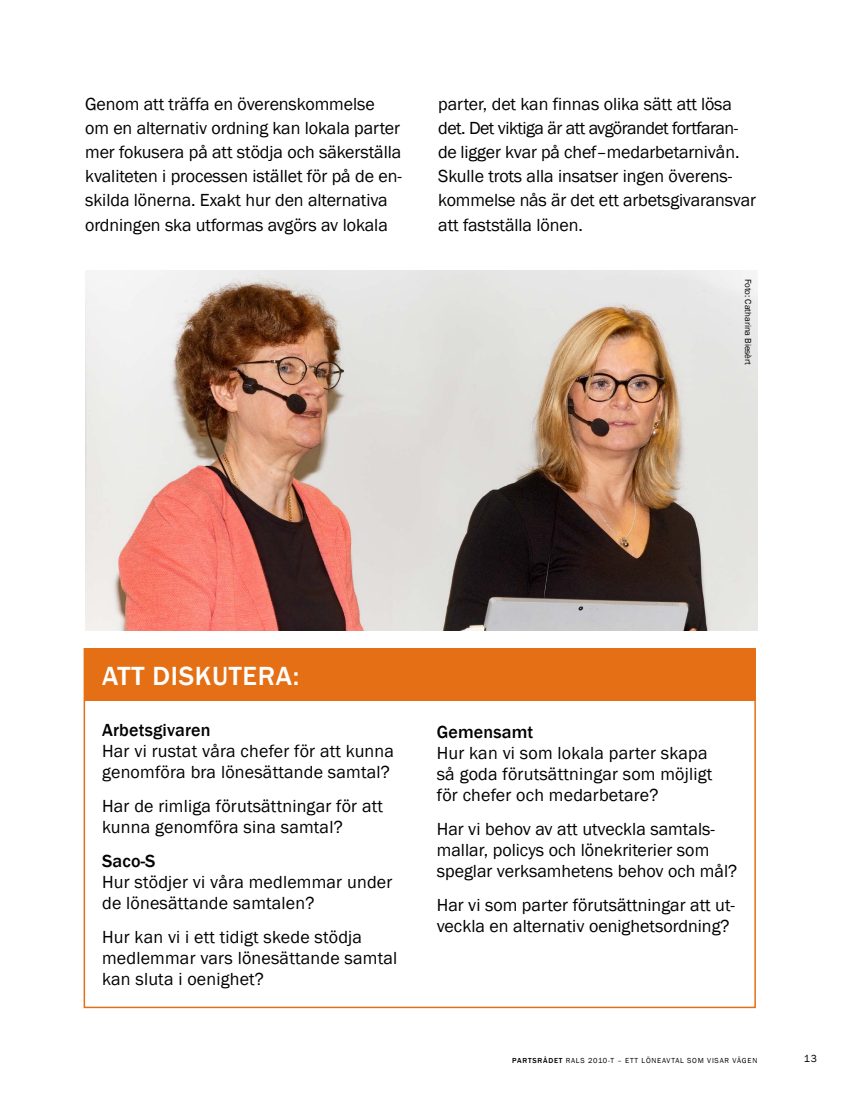
<style>
.page{position:relative;width:851px;height:1106px;background:#fff}
.page>*{position:absolute;margin:0;border:0;box-sizing:border-box;transform-origin:0 0}
.Fakta_rubrik{font:500 27px "Franklin Gothic";letter-spacing:.025em;color:#fff}
.Fakta_brödtext{font:18px/21px "Franklin Gothic";letter-spacing:.01em;color:#000}
.part_område_brödtext{font:18px/24px "Franklin Gothic";letter-spacing:-.005em;color:#000}
.Fakta_underrubrik{font:500 18px "Franklin Gothic";letter-spacing:.01em;color:#000}
.t1{font:10.5px "Franklin Gothic";color:#000}
.part_område_brödtext-2{font:9px "Franklin Gothic";letter-spacing:-.005em;color:#000}
.t2{font:7.5px "Franklin Gothic";letter-spacing:.1em;color:#000}
.s1{font-weight:500}
</style>
<div class="page">
<img style="left:85px;top:270px;width:672px;height:360px">
<div style="left:84px;top:648px;width:671px;height:52px;background:#e56f15"></div>
<div style="left:84px;top:648px;width:671px;height:360px;border:2px solid #e56f15"></div>
<p class="part_område_brödtext" style="left:85px;top:93px;width:318px">Genom att träffa en överenskommelse om en alternativ ordning kan lokala parter mer fokusera på att stödja och säkerställa kvaliteten i processen istället för på de en&shy;skilda lönerna. Exakt hur den alternativa ordningen ska utformas avgörs av lokala</p>
<p class="part_område_brödtext" style="left:438px;top:93px;width:319px">parter, det kan finnas olika sätt att lösa det. Det viktiga är att avgörandet fortfaran&shy;de ligger kvar på chef–medarbetarnivån.<br>Skulle trots alla insatser ingen överens&shy;kommelse nås är det ett arbetsgivaransvar att fastställa lönen.</p>
<p class="part_område_brödtext-2" style="left:753px;top:279px;width:88px;rotate:90deg">Foto: Catharina Biesèrt</p>
<p class="Fakta_rubrik" style="left:102px;top:659px;width:199px">ATT DISKUTERA:</p>
<p class="Fakta_underrubrik" style="left:102px;top:719px;width:110px">Arbetsgivaren</p>
<p class="Fakta_brödtext" style="left:102px;top:741px;width:293px">Har vi rustat våra chefer för att kunna genomföra bra lönesättande samtal?</p>
<p class="Fakta_brödtext" style="left:102px;top:796px;width:282px">Har de rimliga förutsättningar för att kunna genomföra sina samtal?</p>
<p class="Fakta_underrubrik" style="left:102px;top:849px;width:55px">Saco-S</p>
<p class="Fakta_brödtext" style="left:102px;top:871px;width:292px">Hur stödjer vi våra medlemmar under de lönesättande samtalen?</p>
<p class="Fakta_brödtext" style="left:102px;top:926px;width:296px">Hur kan vi i ett tidigt skede stödja medlemmar vars lönesättande samtal kan sluta i oenighet?</p>
<p class="Fakta_underrubrik" style="left:436px;top:721px;width:98px">Gemensamt</p>
<p class="Fakta_brödtext" style="left:436px;top:743px;width:277px">Hur kan vi som lokala parter skapa så goda förutsättningar som möjligt för chefer och medarbetare?</p>
<p class="Fakta_brödtext" style="left:436px;top:818px;width:302px">Har vi behov av att utveckla samtals&shy;mallar, policys och lönekriterier som speglar verksamhetens behov och mål?</p>
<p class="Fakta_brödtext" style="left:436px;top:894px;width:300px">Har vi som parter förutsättningar att ut&shy;veckla en alternativ oenighetsordning?</p>
<p class="t2" style="left:512px;top:1055px;width:246px"><span class="s1">PARTSRÅDET</span> RALS 2010-T – ETT LÖNEAVTAL SOM VISAR VÄGEN</p>
<p class="t1" style="left:803px;top:1052px;width:15px">13</p>
</div>
